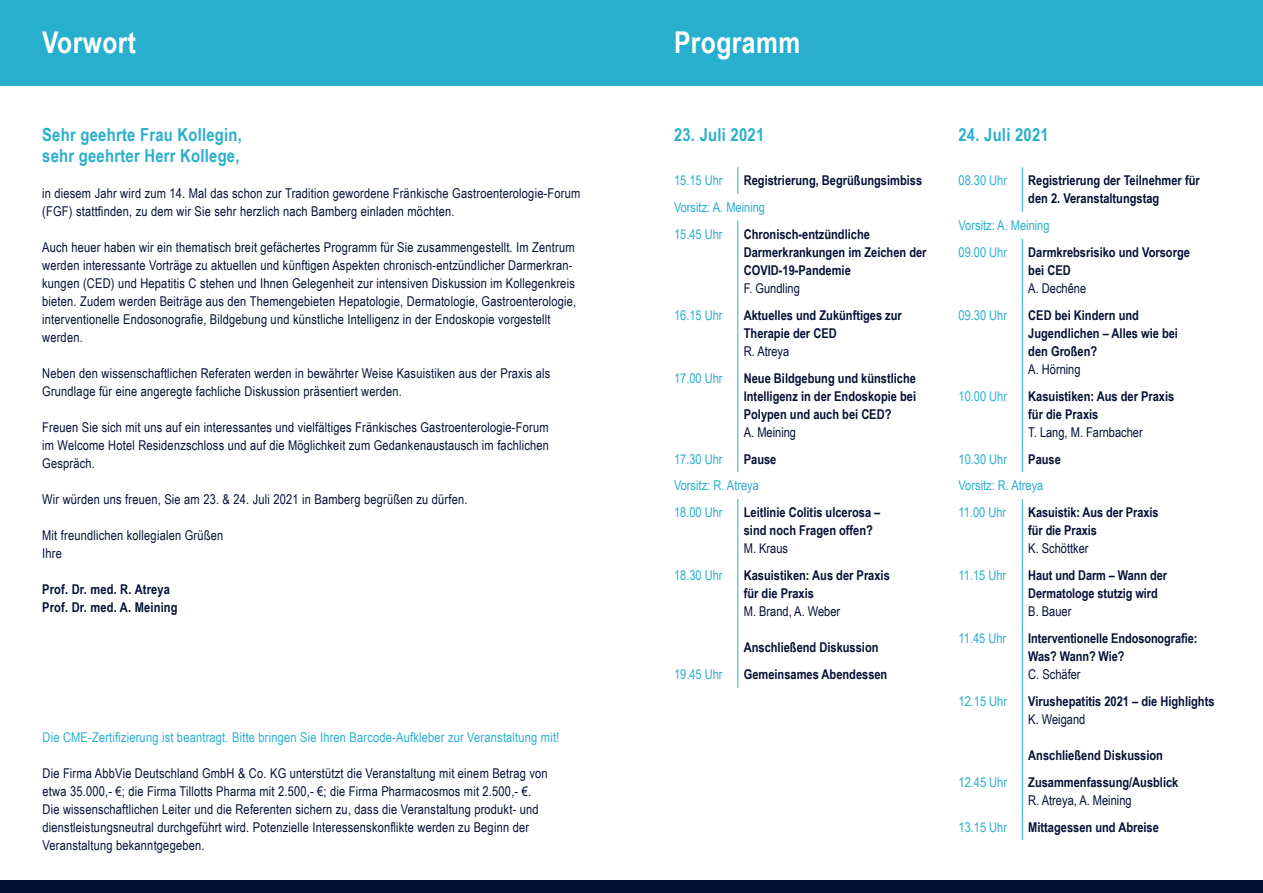
<style>
.page{position:relative;width:1263px;height:893px;background:#fff}
.page>*{position:absolute;margin:0;border:0;box-sizing:border-box;transform-origin:0 0}
.t1{font:700 30px "Arial Narrow";letter-spacing:.015em;color:#fff}
.t2{font:700 18px/21.6px "Arial Narrow";letter-spacing:.015em;color:#28afcd}
.t3{font:13.5px/18px "Arial Narrow";letter-spacing:.015em;color:#041136}
.t4{font:700 13.5px/18px "Arial Narrow";color:#041136}
.t5{font:13.5px/26.8px "Arial Narrow";color:#28afcd}
</style>
<div class="page">
<div style="left:0;top:880px;width:1263px;height:13px;background:#041136"></div>
<div style="left:0;top:0;width:1263px;height:85px;background:#28afcd"></div>
<svg style="left:737px;top:167px;width:1px;height:27px"></svg>
<hr style="left:737px;top:221px;width:1px;height:81px;background:#28afcd">
<hr style="left:737px;top:302px;width:1px;height:62px;background:#28afcd">
<hr style="left:737px;top:364px;width:1px;height:81px;background:#28afcd">
<svg style="left:737px;top:445px;width:1px;height:27px"></svg>
<hr style="left:737px;top:499px;width:1px;height:63px;background:#28afcd">
<hr style="left:737px;top:562px;width:1px;height:99px;background:#28afcd">
<svg style="left:737px;top:661px;width:1px;height:26px"></svg>
<hr style="left:1022px;top:167px;width:1px;height:45px;background:#28afcd">
<hr style="left:1022px;top:239px;width:1px;height:63px;background:#28afcd">
<hr style="left:1022px;top:302px;width:1px;height:80px;background:#28afcd">
<hr style="left:1022px;top:382px;width:1px;height:63px;background:#28afcd">
<svg style="left:1022px;top:445px;width:1px;height:27px"></svg>
<hr style="left:1022px;top:499px;width:1px;height:63px;background:#28afcd">
<hr style="left:1022px;top:562px;width:1px;height:63px;background:#28afcd">
<hr style="left:1022px;top:625px;width:1px;height:62px;background:#28afcd">
<hr style="left:1022px;top:687px;width:1px;height:81px;background:#28afcd">
<hr style="left:1022px;top:768px;width:1px;height:45px;background:#28afcd">
<svg style="left:1022px;top:813px;width:1px;height:27px"></svg>
<h1 class="t1" style="left:42px;top:20px;width:95px">Vorwort</h1>
<h1 class="t1" style="left:674px;top:20px;width:128px">Programm</h1>
<h2 class="t2" style="left:42px;top:123px;width:201px">Sehr geehrte Frau Kollegin, sehr geehrter Herr Kollege,</h2>
<p class="t3" style="left:42px;top:184px;width:540px">in diesem Jahr wird zum 14. Mal das schon zur Tradition gewordene Fränkische Gastroenterologie-Forum (FGF) stattfinden, zu dem wir Sie sehr herzlich nach Bamberg einladen möchten.</p>
<p class="t3" style="left:42px;top:238px;width:535px">Auch heuer haben wir ein thematisch breit gefächertes Programm für Sie zusammengestellt. Im Zentrum werden interessante Vorträge zu aktuellen und künftigen Aspekten chronisch-entzündlicher Darmerkran&shy;kungen (CED) und Hepatitis C stehen und Ihnen Gelegenheit zur intensiven Diskussion im Kollegenkreis bieten. Zudem werden Beiträge aus den Themengebieten Hepatologie, Dermatologie, Gastroenterologie, interventionelle Endosonografie, Bildgebung und künstliche Intelligenz in der Endoskopie vorgestellt werden.</p>
<p class="t3" style="left:42px;top:364px;width:510px">Neben den wissenschaftlichen Referaten werden in bewährter Weise Kasuistiken aus der Praxis als<br>Grundlage für eine angeregte fachliche Diskussion präsentiert werden.</p>
<p class="t3" style="left:42px;top:418px;width:508px;text-align:justify">Freuen Sie sich mit uns auf ein interessantes und vielfältiges Fränkisches Gastroenterologie-Forum im Welcome Hotel Residenzschloss und auf die Möglichkeit zum Gedankenaustausch im fachlichen Gespräch.</p>
<p class="t3" style="left:42px;top:490px;width:427px">Wir würden uns freuen, Sie am 23. &amp; 24. Juli 2021 in Bamberg begrüßen zu dürfen.</p>
<p class="t3" style="left:42px;top:526px;width:183px">Mit freundlichen kollegialen Grüßen<br>Ihre</p>
<p class="t4" style="left:42px;top:580px;width:137px">Prof. Dr. med. R. Atreya<br>Prof. Dr. med. A. Meining</p>
<p class="t5" style="left:43px;top:724px;width:518px">Die CME-Zertifizierung ist beantragt. Bitte bringen Sie Ihren Barcode-Aufkleber zur Veranstaltung mit!</p>
<p class="t3" style="left:43px;top:764px;width:507px">Die Firma AbbVie Deutschland GmbH &amp; Co. KG unterstützt die Veranstaltung mit einem Betrag von etwa 35.000,- €; die Firma Tillotts Pharma mit 2.500,- €; die Firma Pharmacosmos mit 2.500,- €.<br>Die wissenschaftlichen Leiter und die Referenten sichern zu, dass die Veranstaltung produkt- und dienstleistungsneutral durchgeführt wird. Potenzielle Interessenskonflikte werden zu Beginn der Veranstaltung bekanntgegeben.</p>
<h2 class="t2" style="left:674px;top:123px;width:92px">23. Juli 2021</h2>
<h2 class="t2" style="left:958px;top:123px;width:92px">24. Juli 2021</h2>
<p class="t5" style="left:674px;top:167px;width:50px">15.15 Uhr</p>
<p class="t4" style="left:744px;top:171px;width:180px">Registrierung, Begrüßungsimbiss</p>
<p class="t5" style="left:674px;top:194px;width:93px">Vorsitz: A. Meining<br>15.45 Uhr</p>
<p class="t4" style="left:744px;top:225px;width:184px">Chronisch-entzündliche<br>Darmerkrankungen im Zeichen der<br>COVID-19-Pandemie</p>
<p class="t3" style="left:744px;top:279px;width:58px">F. Gundling</p>
<p class="t5" style="left:674px;top:301px;width:50px">16.15 Uhr</p>
<p class="t4" style="left:744px;top:306px;width:160px">Aktuelles und Zukünftiges zur<br>Therapie der CED</p>
<p class="t3" style="left:744px;top:342px;width:47px">R. Atreya</p>
<p class="t5" style="left:674px;top:364px;width:50px">17.00 Uhr</p>
<p class="t4" style="left:744px;top:368px;width:174px;text-align:justify">Neue Bildgebung und künstliche Intelligenz in der Endoskopie bei Polypen und auch bei CED?</p>
<p class="t3" style="left:744px;top:422px;width:54px">A. Meining</p>
<p class="t5" style="left:674px;top:445px;width:50px">17.30 Uhr</p>
<p class="t4" style="left:744px;top:449px;width:34px">Pause</p>
<p class="t5" style="left:674px;top:472px;width:86px">Vorsitz: R. Atreya<br>18.00 Uhr</p>
<p class="t4" style="left:744px;top:503px;width:138px">Leitlinie Colitis ulcerosa – sind noch Fragen offen?</p>
<p class="t3" style="left:744px;top:539px;width:46px">M. Kraus</p>
<p class="t5" style="left:674px;top:561px;width:50px">18.30 Uhr</p>
<p class="t4" style="left:744px;top:566px;width:148px">Kasuistiken: Aus der Praxis für die Praxis</p>
<p class="t3" style="left:744px;top:602px;width:98px">M. Brand, A. Weber</p>
<p class="t4" style="left:744px;top:638px;width:136px">Anschließend Diskussion</p>
<p class="t5" style="left:674px;top:660px;width:50px">19.45 Uhr</p>
<p class="t4" style="left:744px;top:665px;width:145px">Gemeinsames Abendessen</p>
<p class="t5" style="left:958px;top:167px;width:50px">08.30 Uhr</p>
<p class="t4" style="left:1028px;top:171px;width:173px">Registrierung der Teilnehmer für den 2. Veranstaltungstag</p>
<p class="t5" style="left:958px;top:212px;width:93px">Vorsitz: A. Meining<br>09.00 Uhr</p>
<p class="t4" style="left:1028px;top:243px;width:163px">Darmkrebsrisiko und Vorsorge bei CED</p>
<p class="t3" style="left:1028px;top:279px;width:59px">A. Dechêne</p>
<p class="t5" style="left:958px;top:301px;width:50px">09.30 Uhr</p>
<p class="t4" style="left:1028px;top:306px;width:151px">CED bei Kindern und<br>Jugendlichen – Alles wie bei den Großen?</p>
<p class="t3" style="left:1028px;top:360px;width:54px">A. Hörning</p>
<p class="t5" style="left:958px;top:382px;width:50px">10.00 Uhr</p>
<p class="t4" style="left:1028px;top:386px;width:148px">Kasuistiken: Aus der Praxis für die Praxis</p>
<p class="t3" style="left:1028px;top:422px;width:116px">T. Lang, M. Farnbacher</p>
<p class="t5" style="left:958px;top:445px;width:50px">10.30 Uhr</p>
<p class="t4" style="left:1028px;top:449px;width:34px">Pause</p>
<p class="t5" style="left:958px;top:472px;width:86px">Vorsitz: R. Atreya<br>11.00 Uhr</p>
<p class="t4" style="left:1028px;top:503px;width:132px">Kasuistik: Aus der Praxis für die Praxis</p>
<p class="t3" style="left:1028px;top:539px;width:62px">K. Schöttker</p>
<p class="t5" style="left:958px;top:561px;width:49px">11.15 Uhr</p>
<p class="t4" style="left:1028px;top:566px;width:140px">Haut und Darm – Wann der<br>Dermatologe stutzig wird</p>
<p class="t3" style="left:1028px;top:602px;width:45px">B. Bauer</p>
<p class="t5" style="left:958px;top:624px;width:49px">11.45 Uhr</p>
<p class="t4" style="left:1028px;top:629px;width:171px">Interventionelle Endosonografie:<br>Was? Wann? Wie?</p>
<p class="t3" style="left:1028px;top:665px;width:54px">C. Schäfer</p>
<p class="t5" style="left:958px;top:687px;width:50px">12.15 Uhr</p>
<p class="t4" style="left:1028px;top:691px;width:188px">Virushepatitis 2021 – die Highlights</p>
<p class="t3" style="left:1028px;top:710px;width:59px">K. Weigand</p>
<p class="t4" style="left:1028px;top:745px;width:136px">Anschließend Diskussion</p>
<p class="t5" style="left:958px;top:768px;width:50px">12.45 Uhr</p>
<p class="t4" style="left:1028px;top:772px;width:152px">Zusammenfassung/Ausblick</p>
<p class="t3" style="left:1028px;top:790px;width:105px">R. Atreya, A. Meining</p>
<p class="t5" style="left:958px;top:813px;width:50px">13.15 Uhr</p>
<p class="t4" style="left:1028px;top:817px;width:132px">Mittagessen und Abreise</p>
</div>
